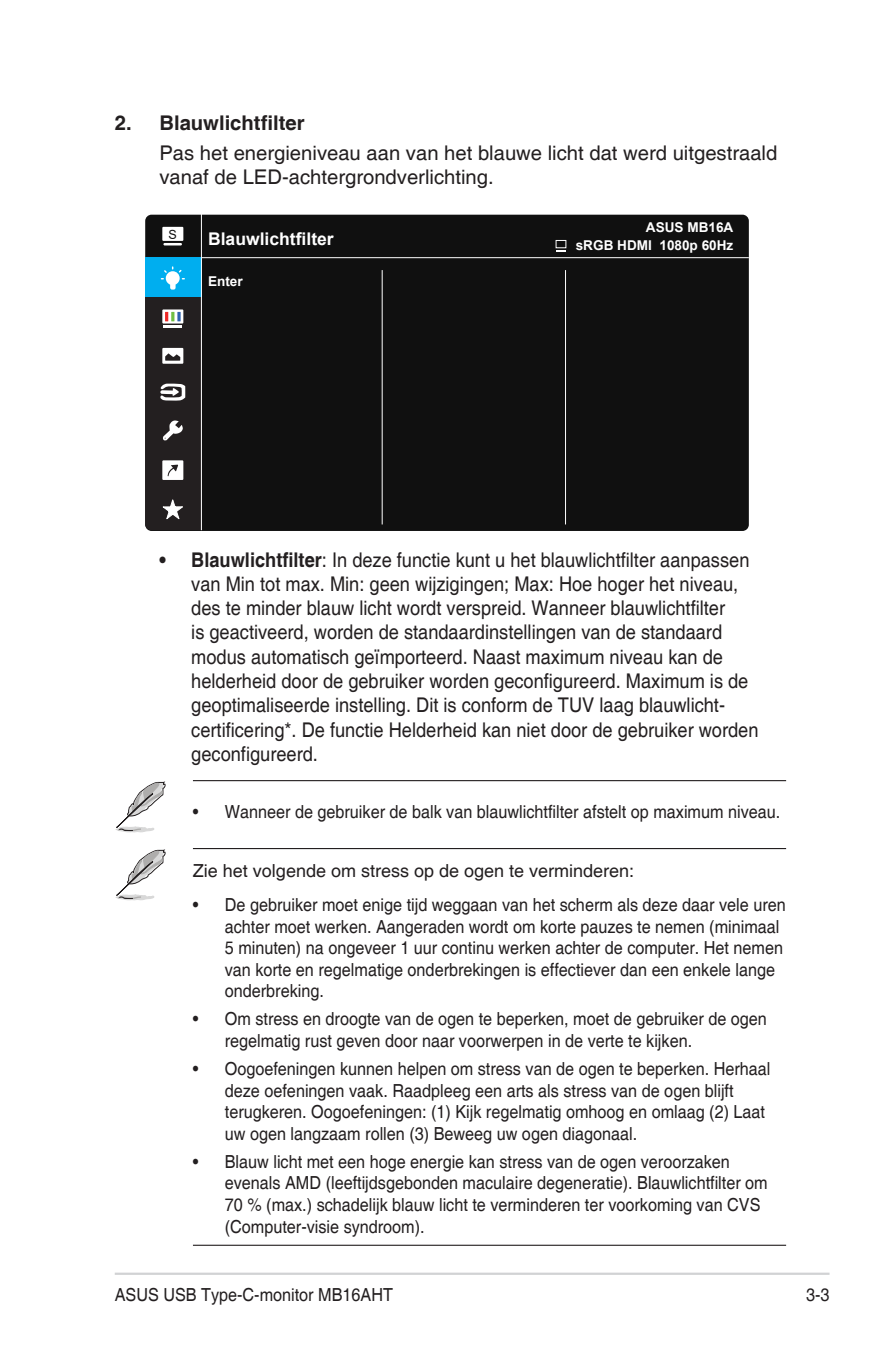
<style>
.page{position:relative;width:893px;height:1346px;background:#fff}
.page>*{position:absolute;margin:0;border:0;box-sizing:border-box;transform-origin:0 0}
.Body_Text_Indent{font:20.25px/24.3px "Helvetica";color:#231f20;scale:.9 1}
.Body_Text_Indent-2{font:20.25px/24.3px "Helvetica";color:#231f20}
.OSD_Item{font:700 20.25px "Helvetica";color:#231f20}
.Body_Text_Indent-3{font:18px/21.6px "Helvetica";color:#231f20;scale:.9 1}
.Body_Text_Indent-4{font:18px "Helvetica";color:#231f20}
.t1{font:700 17.55px "Arial";color:#fff}
.t2{font:700 13.5px "Arial";color:#fff}
.t3{font:12.6px "Arial";color:#101010}
.s1{font-weight:700}
</style>
<div class="page">
<hr style="left:115px;top:1272px;width:714px;height:3px;background:#d1d2d4">
<div style="left:145px;top:215px;width:604px;height:316px;background:#101010;border-radius:6px"></div>
<hr style="left:145px;top:257px;width:604px;height:1px;background:#fff">
<hr style="left:382px;top:270px;width:1px;height:254px;background:#fff">
<hr style="left:565px;top:270px;width:1px;height:254px;background:#fff">
<div style="left:162px;top:227px;width:21px;height:14px;background:#fff"></div>
<svg style="left:163px;top:243px;width:19px;height:2px"></svg>
<hr style="left:201px;top:213px;width:1px;height:317px;background:#fff">
<svg style="left:145px;top:257px;width:57px;height:273px;background:#364b54"></svg>
<div style="left:556px;top:240px;width:10px;height:8px;border:1px solid #fff"></div>
<hr style="left:193px;top:780px;width:593px;height:1px;background:#231f20">
<hr style="left:193px;top:848px;width:593px;height:1px;background:#231f20">
<hr style="left:193px;top:1244px;width:593px;height:2px;background:#231f20">
<svg style="left:115px;top:781px;width:51px;height:52px"></svg>
<svg style="left:115px;top:849px;width:51px;height:52px"></svg>
<p class="OSD_Item" style="left:115px;top:110px;width:191px">2. Blauwlichtfilter</p>
<p class="Body_Text_Indent-2" style="left:159px;top:141px;width:619px">Pas het energieniveau aan van het blauwe licht dat werd uitgestraald vanaf de LED-achtergrondverlichting.</p>
<p class="t3" style="left:168px;top:226px;width:10px">S</p>
<p class="t1" style="left:208px;top:226px;width:127px">Blauwlichtfilter</p>
<p class="t2" style="left:208px;top:272px;width:36px">Enter</p>
<p class="t2" style="left:646px;top:217px;width:89px">ASUS MB16A</p>
<p class="t2" style="left:576px;top:236px;width:159px">sRGB HDMI 1080p 60Hz</p>
<p class="Body_Text_Indent" style="left:191px;top:548px;width:632px;text-indent:-32px"><span class="s1">• Blauwlichtfilter</span>: In deze functie kunt u het blauwlichtfilter aanpassen van Min tot max. Min: geen wijzigingen; Max: Hoe hoger het niveau, des te minder blauw licht wordt verspreid. Wanneer blauwlichtfilter<br>is geactiveerd, worden de standaardinstellingen van de standaard modus automatisch geïmporteerd. Naast maximum niveau kan de helderheid door de gebruiker worden geconfigureerd. Maximum is de geoptimaliseerde instelling. Dit is conform de TUV laag blauwlicht&shy;certificering*. De functie Helderheid kan niet door de gebruiker worden geconfigureerd.</p>
<p class="Body_Text_Indent-3" style="left:193px;top:802px;width:654px">• Wanneer de gebruiker de balk van blauwlichtfilter afstelt op maximum niveau.</p>
<p class="Body_Text_Indent-4" style="left:193px;top:860px;width:443px">Zie het volgende om stress op de ogen te verminderen:</p>
<p class="Body_Text_Indent-3" style="left:225px;top:894px;width:625px;text-indent:-32px">• De gebruiker moet enige tijd weggaan van het scherm als deze daar vele uren achter moet werken. Aangeraden wordt om korte pauzes te nemen (minimaal 5 minuten) na ongeveer 1 uur continu werken achter de computer. Het nemen van korte en regelmatige onderbrekingen is effectiever dan een enkele lange onderbreking.</p>
<p class="Body_Text_Indent-3" style="left:225px;top:1009px;width:604px;text-indent:-32px">• Om stress en droogte van de ogen te beperken, moet de gebruiker de ogen regelmatig rust geven door naar voorwerpen in de verte te kijken.</p>
<p class="Body_Text_Indent-3" style="left:225px;top:1058px;width:608px;text-indent:-32px">• Oogoefeningen kunnen helpen om stress van de ogen te beperken. Herhaal deze oefeningen vaak. Raadpleeg een arts als stress van de ogen blijft terugkeren. Oogoefeningen: (1) Kijk regelmatig omhoog en omlaag (2) Laat uw ogen langzaam rollen (3) Beweeg uw ogen diagonaal.</p>
<p class="Body_Text_Indent-3" style="left:225px;top:1151px;width:605px;text-indent:-32px">• Blauw licht met een hoge energie kan stress van de ogen veroorzaken evenals AMD (leeftijdsgebonden maculaire degeneratie). Blauwlichtfilter om 70 % (max.) schadelijk blauw licht te verminderen ter voorkoming van CVS (Computer-visie syndroom).</p>
<p class="Body_Text_Indent-3" style="left:115px;top:1284px;width:311px">ASUS USB Type-C-monitor MB16AHT</p>
<p class="Body_Text_Indent-3" style="left:806px;top:1284px;width:28px">3-3</p>
</div>
